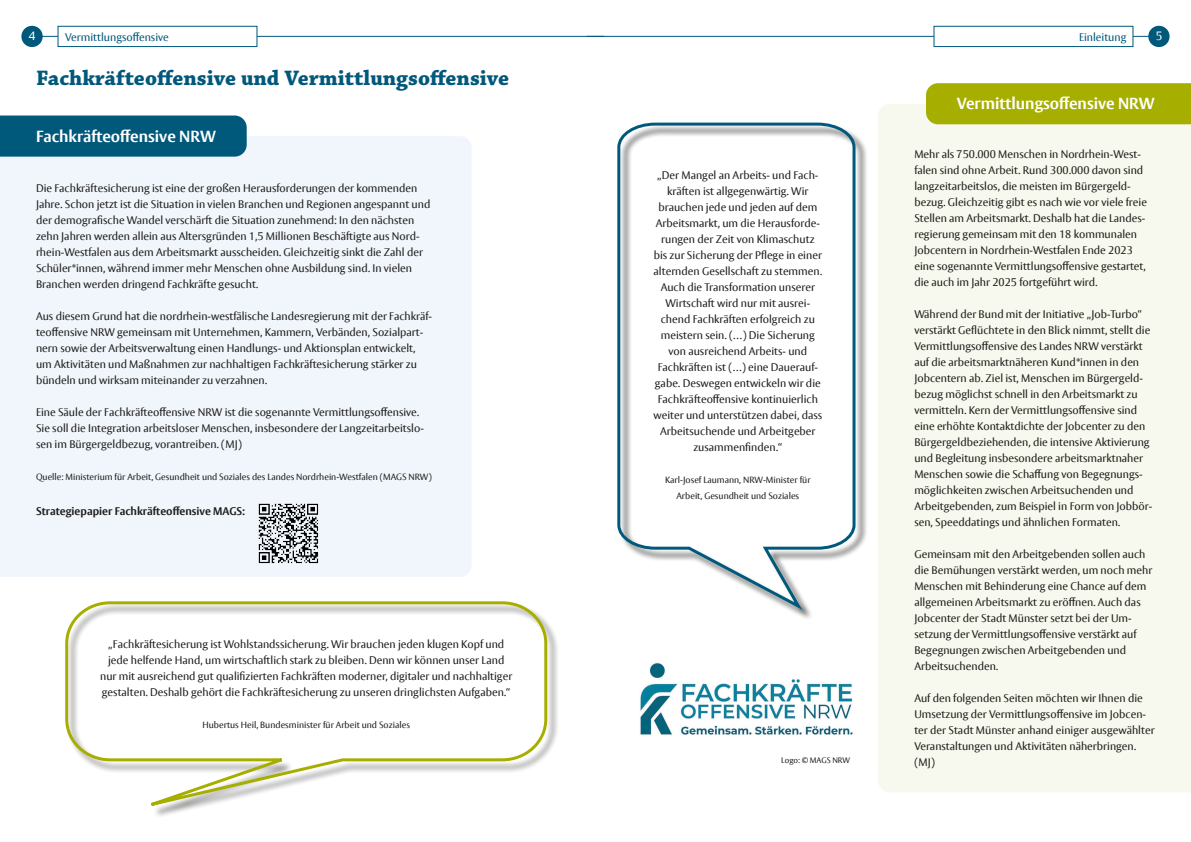
<style>
.page{position:relative;width:1191px;height:842px;background:#fff}
.page>*{position:absolute;margin:0;border:0;box-sizing:border-box;transform-origin:0 0}
.t1{font:700 22px "Chaparral Pro";color:#00587b}
.t2{font:700 16px "Vesta Pro";color:#fff}
.t3{font:12px "Vesta Pro";color:#fff}
.t4{font:11px/16px "Vesta Pro";color:#1d1d1b}
.t5{font:700 11px "Vesta Pro";color:#1d1d1b}
.t6{font:11px "Vesta Pro";color:#00587b}
.t7{font:9px/16px "Vesta Pro";color:#1d1d1b;text-align:center}
.t8{font:8px "Vesta Pro";color:#1d1d1b}
</style>
<div class="page">
<hr style="left:37px;top:36px;width:567px;height:1px;background:#00587b">
<div style="left:21px;top:26px;width:22px;height:21px;background:#00587b;border-radius:50%"></div>
<div style="left:58px;top:26px;width:199px;height:21px;background:#fff;border:1px solid #00587b"></div>
<hr style="left:587px;top:36px;width:566px;height:1px;background:#00587b">
<div style="left:1148px;top:26px;width:21px;height:21px;background:#00587b;border-radius:50%"></div>
<div style="left:933px;top:26px;width:200px;height:21px;background:#fff;border:1px solid #00587b"></div>
<div style="left:0;top:136px;width:471px;height:441px;background:#f1f6fc"></div>
<img style="left:257px;top:502px;width:62px;height:62px">
<div style="left:0;top:116px;width:247px;height:41px;background:#00587b"></div>
<div style="left:67px;top:603px;width:493px;height:215px;background:#1d1d1b;opacity:.5"></div>
<svg style="left:65px;top:601px;width:484px;height:217px"></svg>
<div style="left:878px;top:104px;width:313px;height:688px;background:#f7f8ee"></div>
<div style="left:926px;top:83px;width:265px;height:41px;background:#a6ae00"></div>
<div style="left:619px;top:124px;width:249px;height:497px;background:#1d1d1b;opacity:.75"></div>
<svg style="left:617px;top:122px;width:240px;height:492px"></svg>
<img style="left:640px;top:663px;width:213px;height:72px">
<p class="t3" style="left:29px;top:29px;width:8px">4</p>
<p class="t6" style="left:65px;top:31px;width:105px">Vermittlungsoffensive</p>
<p class="t3" style="left:1155px;top:29px;width:8px">5</p>
<h1 class="t1" style="left:36px;top:65px;width:474px">Fachkräfteoffensive und Vermittlungsoffensive</h1>
<p class="t6" style="left:1079px;top:31px;width:49px">Einleitung</p>
<h2 class="t2" style="left:36px;top:126px;width:181px">Fachkräfteoffensive NRW</h2>
<p class="t4" style="left:36px;top:180px;width:396px">Die Fachkräftesicherung ist eine der großen Herausforderungen der kommenden Jahre. Schon jetzt ist die Situation in vielen Branchen und Regionen angespannt und der demografische Wandel verschärft die Situation zunehmend: In den nächsten zehn Jahren werden allein aus Altersgründen 1,5 Millionen Beschäftigte aus Nord&shy;rhein-Westfalen aus dem Arbeitsmarkt ausscheiden. Gleichzeitig sinkt die Zahl der Schüler*innen, während immer mehr Menschen ohne Ausbildung sind. In vielen Branchen werden dringend Fachkräfte gesucht.</p>
<p class="t4" style="left:36px;top:308px;width:397px">Aus diesem Grund hat die nordrhein-westfälische Landesregierung mit der Fachkräf&shy;teoffensive NRW gemeinsam mit Unternehmen, Kammern, Verbänden, Sozialpart&shy;nern sowie der Arbeitsverwaltung einen Handlungs- und Aktionsplan entwickelt, um Aktivitäten und Maßnahmen zur nachhaltigen Fachkräftesicherung stärker zu bündeln und wirksam miteinander zu verzahnen.</p>
<p class="t4" style="left:36px;top:404px;width:389px">Eine Säule der Fachkräfteoffensive NRW ist die sogenannte Vermittlungsoffensive.<br>Sie soll die Integration arbeitsloser Menschen, insbesondere der Langzeitarbeitslo&shy;sen im Bürgergeldbezug, vorantreiben. (MJ)</p>
<p class="t7" style="left:36px;top:469px;width:397px">Quelle: Ministerium für Arbeit, Gesundheit und Soziales des Landes Nordrhein-Westfalen (MAGS NRW)</p>
<p class="t5" style="left:36px;top:504px;width:211px">Strategiepapier Fachkräfteoffensive MAGS:</p>
<p class="t4" style="left:100px;top:636px;width:413px;text-align:center">„Fachkräftesicherung ist Wohlstandssicherung. Wir brauchen jeden klugen Kopf und jede helfende Hand, um wirtschaftlich stark zu bleiben. Denn wir können unser Land nur mit ausreichend gut qualifizierten Fachkräften moderner, digitaler und nachhaltiger gestalten. Deshalb gehört die Fachkräftesicherung zu unseren dringlichsten Aufgaben.“</p>
<p class="t7" style="left:202px;top:716px;width:209px">Hubertus Heil, Bundesminister für Arbeit und Soziales</p>
<p class="t4" style="left:653px;top:167px;width:170px;text-align:center">„Der Mangel an Arbeits- und Fach&shy;kräften ist allgegenwärtig. Wir brauchen jede und jeden auf dem Arbeitsmarkt, um die Herausforde&shy;rungen der Zeit von Klimaschutz bis zur Sicherung der Pflege in einer alternden Gesellschaft zu stemmen.<br>Auch die Transformation unserer Wirtschaft wird nur mit ausrei&shy;chend Fachkräften erfolgreich zu meistern sein. (…) Die Sicherung von ausreichend Arbeits- und Fachkräften ist (…) eine Dauerauf&shy;gabe. Deswegen entwickeln wir die Fachkräfteoffensive kontinuierlich weiter und unterstützen dabei, dass Arbeitsuchende und Arbeitgeber zusammenfinden.“</p>
<p class="t7" style="left:665px;top:472px;width:147px">Karl-Josef Laumann, NRW-Minister für<br>Arbeit, Gesundheit und Soziales</p>
<p class="t8" style="left:781px;top:755px;width:70px">Logo: © MAGS NRW</p>
<h2 class="t2" style="left:957px;top:94px;width:199px">Vermittlungsoffensive NRW</h2>
<p class="t4" style="left:914px;top:146px;width:234px">Mehr als 750.000 Menschen in Nordrhein-West&shy;falen sind ohne Arbeit. Rund 300.000 davon sind langzeitarbeitslos, die meisten im Bürgergeld&shy;bezug. Gleichzeitig gibt es nach wie vor viele freie Stellen am Arbeitsmarkt. Deshalb hat die Landes&shy;regierung gemeinsam mit den 18 kommunalen Jobcentern in Nordrhein-Westfalen Ende 2023 eine sogenannte Vermittlungsoffensive gestartet, die auch im Jahr 2025 fortgeführt wird.</p>
<p class="t4" style="left:914px;top:306px;width:239px">Während der Bund mit der Initiative „Job-Turbo“ verstärkt Geflüchtete in den Blick nimmt, stellt die Vermittlungsoffensive des Landes NRW verstärkt auf die arbeitsmarktnäheren Kund*innen in den Jobcentern ab. Ziel ist, Menschen im Bürgergeld&shy;bezug möglichst schnell in den Arbeitsmarkt zu vermitteln. Kern der Vermittlungsoffensive sind eine erhöhte Kontaktdichte der Jobcenter zu den Bürgergeldbeziehenden, die intensive Aktivierung und Begleitung insbesondere arbeitsmarktnaher Menschen sowie die Schaffung von Begegnungs&shy;möglichkeiten zwischen Arbeitsuchenden und Arbeitgebenden, zum Beispiel in Form von Jobbör&shy;sen, Speeddatings und ähnlichen Formaten.</p>
<p class="t4" style="left:914px;top:546px;width:239px">Gemeinsam mit den Arbeitgebenden sollen auch die Bemühungen verstärkt werden, um noch mehr Menschen mit Behinderung eine Chance auf dem allgemeinen Arbeitsmarkt zu eröffnen. Auch das Jobcenter der Stadt Münster setzt bei der Um&shy;setzung der Vermittlungsoffensive verstärkt auf Begegnungen zwischen Arbeitgebenden und Arbeitsuchenden.</p>
<p class="t4" style="left:914px;top:690px;width:242px">Auf den folgenden Seiten möchten wir Ihnen die Umsetzung der Vermittlungsoffensive im Jobcen&shy;ter der Stadt Münster anhand einiger ausgewählter Veranstaltungen und Aktivitäten näherbringen.</p>
<p class="t4" style="left:914px;top:754px;width:22px">(MJ)</p>
</div>
